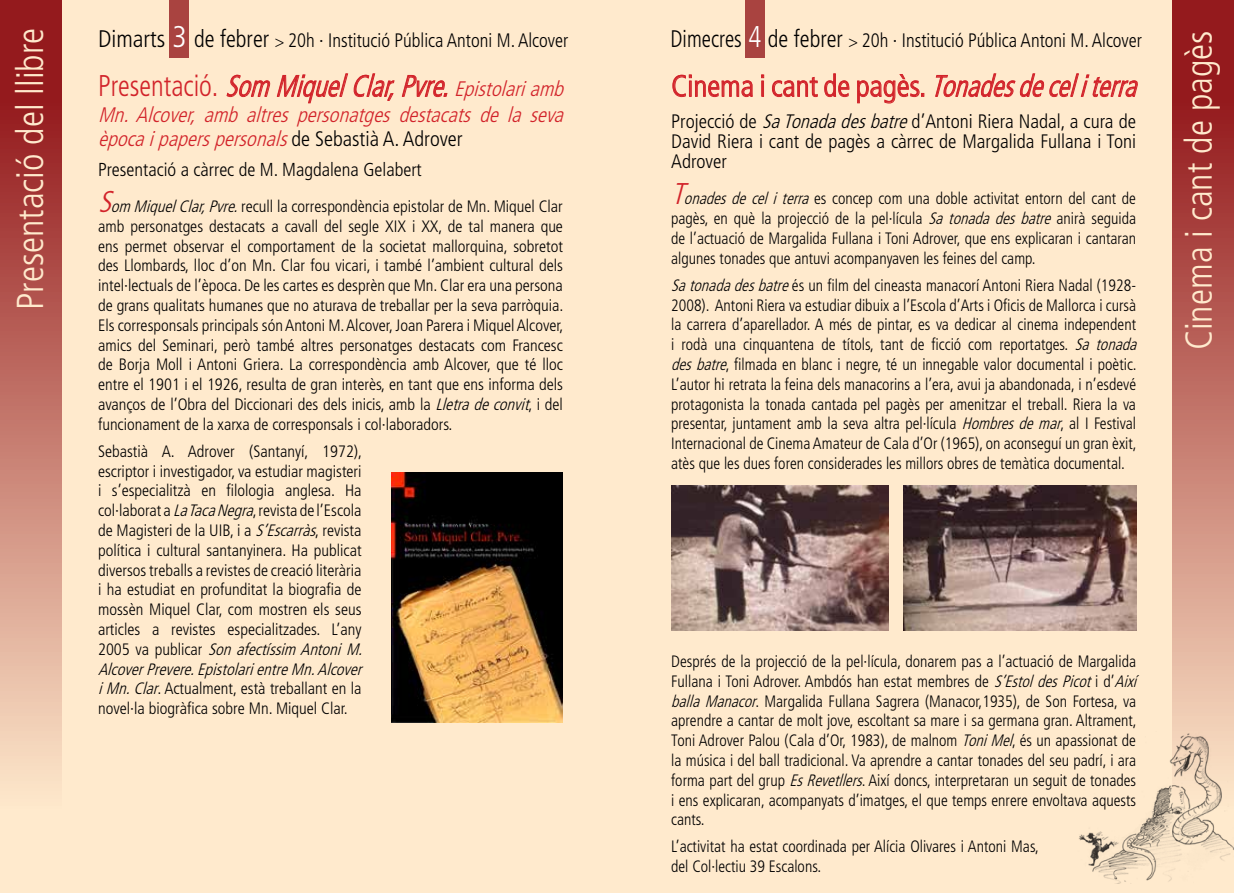
<style>
.page{position:relative;width:1234px;height:893px;background:#fff}
.page>*{position:absolute;margin:0;border:0;box-sizing:border-box;transform-origin:0 0}
.t1{font:300 condensed 37.5px "Frutiger";color:#ffeacd}
.t2{font:italic 300 condensed 30px "Frutiger";color:#d2232a;scale:.91 1}
.t3{font:300 condensed 30px "Frutiger";color:#d2232a}
.t4{font:italic 300 condensed 21px/24px "Frutiger";color:#d2232a}
.t5{font:300 condensed 19.5px/20.2px "Frutiger";color:#000;text-align:justify}
.t6{font:300 condensed 19.5px "Frutiger";color:#000;scale:.96 1}
.t7{font:300 condensed 18.75px "Frutiger";color:#000}
.t8{font:300 condensed 16.5px/19.8px "Frutiger";color:#000;scale:.96 1}
.t9{font:300 condensed 16.5px/19.8px "Frutiger";color:#000;text-align:justify}
.s1{font-size:24px}
.s2{font-size:30px;color:#fff}
.s3{font-size:16.5px}
.s4{font-style:normal}
.s5{font-size:21px}
.s6{font-style:normal;color:#000}
.s7{font-style:italic;font-size:30px;color:#d2232a}
.s8{font-style:italic}
</style>
<div class="page">
<div style="left:0;top:0;width:1233px;height:893px;background:#ffeacd"></div>
<div style="left:744px;top:0;width:20px;height:58px;background:#a94340"></div>
<div style="left:169px;top:0;width:20px;height:58px;background:#a94340"></div>
<svg style="left:0;top:0;width:62px;height:777px;background:#c06f65"></svg>
<svg style="left:1172px;top:0;width:61px;height:731px;background:#bc6960"></svg>
<img style="left:1079px;top:731px;width:154px;height:153px">
<svg style="left:226px;top:73px;width:168px;height:31px"></svg>
<svg style="left:401px;top:75px;width:46px;height:22px"></svg>
<img style="left:391px;top:472px;width:172px;height:250px">
<svg style="left:672px;top:74px;width:80px;height:23px"></svg>
<svg style="left:761px;top:75px;width:2px;height:22px"></svg>
<svg style="left:772px;top:76px;width:45px;height:21px"></svg>
<svg style="left:824px;top:73px;width:25px;height:24px"></svg>
<svg style="left:857px;top:74px;width:66px;height:30px"></svg>
<svg style="left:935px;top:73px;width:203px;height:24px"></svg>
<img style="left:671px;top:485px;width:216px;height:146px">
<img style="left:903px;top:485px;width:232px;height:146px">
<h1 class="t1" style="left:9px;top:310px;width:283px;rotate:-90deg">Presentació del llibre</h1>
<p class="t6" style="left:98px;top:30px;width:491px"><span class="s1">Dimarts</span> <span class="s2">3</span> <span class="s1">de febrer</span> <span class="s3">&gt;</span> 20h · Institució Pública Antoni M. Alcover</p>
<p class="t6" style="left:670px;top:30px;width:492px"><span class="s1">Dimecres</span> <span class="s2">4</span> <span class="s1">de febrer</span> <span class="s3">&gt;</span> 20h · Institució Pública Antoni M. Alcover</p>
<h1 class="t1" style="left:1177px;top:350px;width:321px;rotate:-90deg">Cinema i cant de pagès</h1>
<h2 class="t2" style="left:98px;top:69px;width:519px"><span class="s4">P r e s e n t a c i ó .</span> Som MiquelClar,Pvre. <span class="s5">Epistolariamb</span></h2>
<p class="t4" style="left:98px;top:103px;width:473px">Mn.Alcover, amb altres personatges destacats de la seva èpocaipaperspersonals<span class="s6">d e S e b a s t i à A . A d r o v e r</span></p>
<p class="t7" style="left:98px;top:159px;width:325px">Presentació a càrrec de M. Magdalena Gelabert</p>
<p class="t9" style="left:98px;top:197px;width:467px"><span class="s7">S</span><span class="s8">om MiquelClar,Pvre.</span>recull la correspondència epistolar de Mn. Miquel Clar amb personatges destacats a cavall del segle XIX i XX, de tal manera que ens permet observar el comportament de la societat mallorquina, sobretot des Llombards, lloc d’on Mn. Clar fou vicari, i també l’ambient cultural dels intel·lectuals de l’època. De les cartes es desprèn que Mn. Clar era una persona de grans qualitats humanes que no aturava de treballar per la seva parròquia.<br>Els corresponsals principals són Antoni M. Alcover, Joan Parera i Miquel Alcover, amics del Seminari, però també altres personatges destacats com Francesc de Borja Moll i Antoni Griera. La correspondència amb Alcover, que té lloc entre el 1901 i el 1926, resulta de gran interès, en tant que ens informa dels avanços de l’Obra del Diccionari des dels inicis, amb la <span class="s8">Lletradeconvit</span>, i del funcionament de la xarxa de corresponsals i col·laboradors.</p>
<p class="t9" style="left:98px;top:441px;width:271px;text-align:left">Sebastià A. Adrover (Santanyí, 1972), escriptor i investigador, va estudiar magisteri i s’especialitzà en filologia anglesa. Ha col·laborat a <span class="s8">LaTacaNegra</span>, revista de l’Escola de Magisteri de la UIB, i a <span class="s8">S’Escarràs</span>, revista política i cultural santanyinera. Ha publicat diversos treballs a revistes de creació literària i ha estudiat en profunditat la biografia de mossèn Miquel Clar, com mostren els seus articles a revistes especialitzades. L’any 2 0 0 5 v a p u b l i c a r <span class="s8">Sonafectíssim AntoniM.<br>AlcoverPrevere.EpistolarientreMn.Alcover iMn.Clar</span>. Actualment, està treballant en la novel·la biogràfica sobre Mn. Miquel Clar.</p>
<h2 class="t3" style="left:671px;top:69px;width:475px">Cinema i cant de pagès. <span class="s8">Tonadesdeceliterra</span></h2>
<p class="t5" style="left:671px;top:111px;width:466px">Projecció de <span class="s8">SaTonadadesbatre</span>d’Antoni Riera Nadal, a cura de David Riera i cant de pagès a càrrec de Margalida Fullana i Toni Adrover</p>
<p class="t8" style="left:671px;top:189px;width:485px;text-align:justify"><span class="s7">T</span><span class="s8">onadesdeceliterra</span>es concep com una doble activitat entorn del cant de pagès, en què la projecció de la pel·lícula <span class="s8">Satonadadesbatre</span>anirà seguida de l’actuació de Margalida Fullana i Toni Adrover, que ens explicaran i cantaran algunes tonades que antuvi acompanyaven les feines del camp.</p>
<p class="t8" style="left:671px;top:275px;width:491px"><span class="s8">Satonadadesbatre</span>és un film del cineasta manacorí Antoni Riera Nadal (1928- 2008). Antoni Riera va estudiar dibuix a l’Escola d’Arts i Oficis de Mallorca i cursà la carrera d’aparellador. A més de pintar, es va dedicar al cinema independent i rodà una cinquantena de títols, tant de ficció com reportatges. <span class="s8">Sa tonada desbatre</span>, filmada en blanc i negre, té un innegable valor documental i poètic.<br>L’autor hi retrata la feina dels manacorins a l’era, avui ja abandonada, i n’esdevé protagonista la tonada cantada pel pagès per amenitzar el treball. Riera la va presentar, juntament amb la seva altra pel·lícula <span class="s8">Hombresdemar</span>, al I Festival Internacional de Cinema Amateur de Cala d’Or (1965), on aconseguí un gran èxit, atès que les dues foren considerades les millors obres de temàtica documental.</p>
<p class="t8" style="left:671px;top:652px;width:491px">Després de la projecció de la pel·lícula, donarem pas a l’actuació de Margalida Fullana i Toni Adrover. Ambdós han estat membres de <span class="s8">S’EstoldesPicot</span>i d’<span class="s8">Així ballaManacor</span>. Margalida Fullana Sagrera (Manacor,1935), de Son Fortesa, va aprendre a cantar de molt jove, escoltant sa mare i sa germana gran. Altrament, Toni Adrover Palou (Cala d’Or, 1983), de malnom <span class="s8">ToniMel</span>, és un apassionat de la música i del ball tradicional. Va aprendre a cantar tonades del seu padrí, i ara forma part del grup <span class="s8">EsRevetllers</span>. Així doncs, interpretaran un seguit de tonades i ens explicaran, acompanyats d’imatges, el que temps enrere envoltava aquests cants.</p>
<p class="t8" style="left:671px;top:837px;width:384px">L’activitat ha estat coordinada per Alícia Olivares i Antoni Mas, del Col·lectiu 39 Escalons.</p>
</div>
